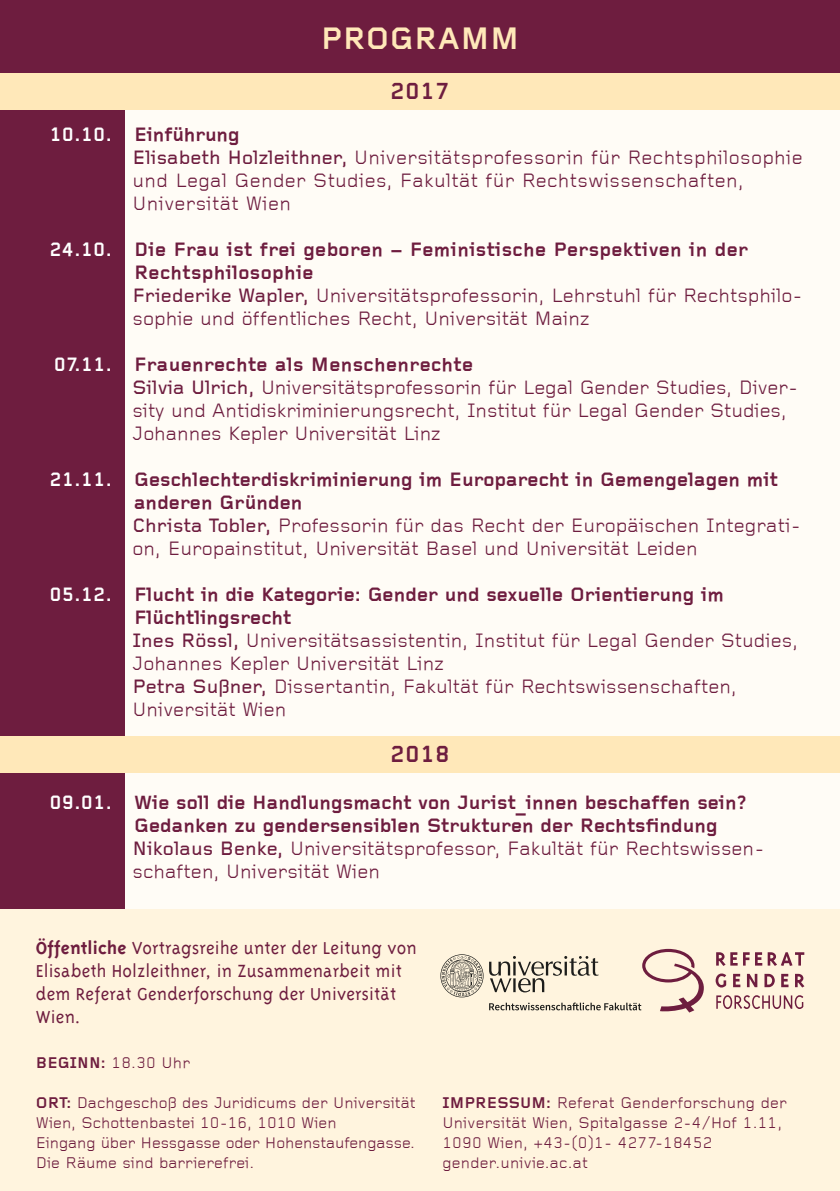
<style>
.page{position:relative;width:840px;height:1191px;background:#fff}
.page>*{position:absolute;margin:0;border:0;box-sizing:border-box;transform-origin:0 0}
.t1{font:700 32px "Foundry Gridnik";letter-spacing:.015em;color:#ffe8b9}
.t2{font:700 24px "Foundry Gridnik";letter-spacing:.015em;color:#6e1d3f}
.t3{font:20px/23px "Foundry Gridnik";color:#6e1d3f}
.t4{font:700 20px "Foundry Gridnik";color:#6e1d3f}
.t5{font:300 20px/23px "Triplex";letter-spacing:.01em;color:#6e1d3f}
.t6{font:16px/20px "Foundry Gridnik";color:#6e1d3f}
.s1{color:#fff}
.s2{font-weight:500}
.s3{font-weight:700}
</style>
<div class="page">
<div style="left:0;top:909px;width:839px;height:282px;background:#fff4de"></div>
<div style="left:0;top:92px;width:839px;height:817px;background:#fffcf6"></div>
<div style="left:0;top:0;width:839px;height:91px;background:#6e1d3f"></div>
<div style="left:0;top:91px;width:125px;height:818px;background:#6e1d3f"></div>
<div style="left:0;top:73px;width:839px;height:37px;background:#ffe8b9"></div>
<div style="left:0;top:736px;width:839px;height:36px;background:#ffe8b9"></div>
<svg style="left:716px;top:995px;width:86px;height:14px"></svg>
<svg style="left:715px;top:973px;width:10px;height:14px"></svg>
<svg style="left:733px;top:973px;width:7px;height:14px"></svg>
<svg style="left:746px;top:973px;width:11px;height:14px"></svg>
<svg style="left:764px;top:973px;width:10px;height:14px"></svg>
<svg style="left:781px;top:973px;width:7px;height:14px"></svg>
<svg style="left:795px;top:973px;width:9px;height:14px"></svg>
<svg style="left:716px;top:952px;width:45px;height:14px"></svg>
<svg style="left:767px;top:952px;width:36px;height:14px"></svg>
<svg style="left:440px;top:954px;width:43px;height:43px"></svg>
<svg style="left:489px;top:949px;width:214px;height:63px"></svg>
<p class="t1" style="left:320px;top:20px;width:200px">PROGRAMM</p>
<p class="t2" style="left:390px;top:78px;width:61px">2017</p>
<p class="t4" style="left:49px;top:124px;width:192px"><span class="s1">10.10.</span> Einführung</p>
<p class="t3" style="left:132px;top:147px;width:671px"><span class="s2">Elisabeth Holzleithner,</span> Universitätsprofessorin für Rechtsphilosophie und Legal Gender Studies, Fakultät für Rechtswissenschaften,<br>Universität Wien</p>
<p class="t4" style="left:49px;top:239px;width:700px"><span class="s1">24.10.</span> Die Frau ist frei geboren – Feministische Perspektiven in der</p>
<p class="t4" style="left:134px;top:262px;width:181px">Rechtsphilosophie</p>
<p class="t3" style="left:132px;top:285px;width:671px"><span class="s2">Friederike Wapler,</span> Universitätsprofessorin, Lehrstuhl für Rechtsphilo&shy;sophie und öffentliches Recht, Universität Mainz</p>
<p class="t4" style="left:54px;top:354px;width:420px"><span class="s1">07.11.</span> Frauenrechte als Menschenrechte</p>
<p class="t3" style="left:132px;top:377px;width:666px"><span class="s2">Silvia Ulrich,</span> Universitätsprofessorin für Legal Gender Studies, Diver&shy;sity und Antidiskriminierungsrecht, Institut für Legal Gender Studies,<br>Johannes Kepler Universität Linz</p>
<p class="t4" style="left:49px;top:469px;width:729px"><span class="s1">21.11.</span> Geschlechterdiskriminierung im Europarecht in Gemengelagen mit</p>
<p class="t4" style="left:134px;top:492px;width:170px">anderen Gründen</p>
<p class="t3" style="left:132px;top:515px;width:669px"><span class="s2">Christa Tobler,</span> Professorin für das Recht der Europäischen Integrati&shy;on, Europainstitut, Universität Basel und Universität Leiden</p>
<p class="t4" style="left:49px;top:584px;width:675px"><span class="s1">05.12.</span> Flucht in die Kategorie: Gender und sexuelle Orientierung im</p>
<p class="t4" style="left:134px;top:607px;width:159px">Flüchtlingsrecht</p>
<p class="t3" style="left:132px;top:630px;width:666px"><span class="s2">Ines Rössl,</span> Universitätsassistentin, Institut für Legal Gender Studies,<br>Johannes Kepler Universität Linz</p>
<p class="t3" style="left:132px;top:676px;width:605px"><span class="s2">Petra Sußner,</span> Dissertantin, Fakultät für Rechtswissenschaften,<br>Universität Wien</p>
<p class="t2" style="left:390px;top:740px;width:61px">2018</p>
<p class="t4" style="left:49px;top:791px;width:698px"><span class="s1">09.01.</span> Wie soll die Handlungsmacht von Jurist_innen beschaffen sein?</p>
<p class="t4" style="left:134px;top:814px;width:585px">Gedanken zu gendersensiblen Strukturen der Rechtsfindung</p>
<p class="t3" style="left:132px;top:837px;width:633px"><span class="s2">Nikolaus Benke,</span> Universitätsprofessor, Fakultät für Rechtswissen&shy;schaften, Universität Wien</p>
<p class="t5" style="left:36px;top:936px;width:382px"><span class="s3">Öffentliche</span> Vortragsreihe unter der Leitung von Elisabeth Holzleithner, in Zusammenarbeit mit dem Referat Genderforschung der Universität Wien.</p>
<p class="t6" style="left:36px;top:1053px;width:156px"><span class="s3">BEGINN:</span> 18.30 Uhr</p>
<p class="t6" style="left:36px;top:1093px;width:381px"><span class="s3">ORT:</span> Dachgeschoß des Juridicums der Universität<br>Wien, Schottenbastei 10-16, 1010 Wien</p>
<p class="t6" style="left:36px;top:1133px;width:380px">Eingang über Hessgasse oder Hohenstaufengasse.<br>Die Räume sind barrierefrei.</p>
<p class="t6" style="left:442px;top:1093px;width:346px"><span class="s3">IMPRESSUM:</span> Referat Genderforschung der<br>Universität Wien, Spitalgasse 2-4/Hof 1.11,<br>1090 Wien, +43-(0)1- 4277-18452</p>
<p class="t6" style="left:442px;top:1153px;width:147px">gender.univie.ac.at</p>
</div>
